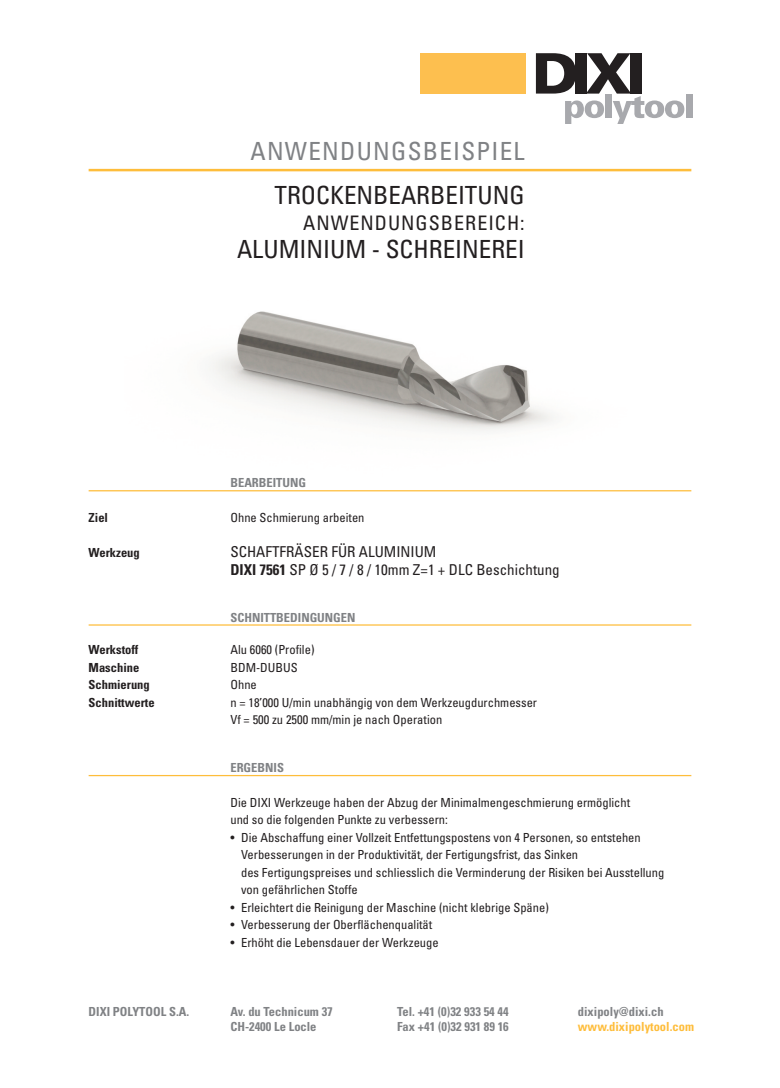
<style>
.page{position:relative;width:780px;height:1088px;background:#fff}
.page>*{position:absolute;margin:0;border:0;box-sizing:border-box;transform-origin:0 0}
.t1{font:condensed 25px "Univers";color:#231f20}
.t2{font:condensed 25px "Univers";letter-spacing:.05em;color:#808285}
.t3{font:condensed 20px "Univers";letter-spacing:.05em;color:#231f20}
.t4{font:condensed 15px/18px "Univers";color:#231f20}
.t5{font:condensed 12.5px/17.5px "Univers";color:#231f20}
.t6{font:700 condensed 12.5px "Univers";color:#808285}
.t7{font:700 condensed 12.5px "Univers";color:#231f20}
.t8{font:700 condensed 12.5px "Univers";color:#febd3b}
.s1{color:#fff}
.s2{font-weight:700}
</style>
<div class="page">
<svg style="left:536px;top:53px;width:148px;height:71px"></svg>
<div style="left:686px;top:94px;width:6px;height:24px;background:#a8a9ad"></div>
<div style="left:420px;top:53px;width:105px;height:40px;background:#fdbf4f"></div>
<hr style="left:89px;top:169px;width:602px;height:2px;background:#febd3b">
<img style="left:208px;top:311px;width:348px;height:121px">
<hr style="left:89px;top:490px;width:602px;height:1px;background:#febd3b">
<hr style="left:89px;top:624px;width:602px;height:2px;background:#febd3b">
<hr style="left:89px;top:775px;width:602px;height:1px;background:#febd3b">
<h1 class="t2" style="left:250px;top:142px;width:276px">ANWENDUNGSBEISPIEL</h1>
<h1 class="t1" style="left:274px;top:186px;width:252px">TROCKENBEARBEITUNG</h1>
<h2 class="t3" style="left:303px;top:216px;width:223px">ANWENDUNGSBEREICH:</h2>
<h1 class="t1" style="left:85px;top:240px;width:440px"><span class="s1">MENUISERIE -</span> ALUMINIUM - SCHREINEREI</h1>
<p class="t6" style="left:230px;top:478px;width:77px">BEARBEITUNG</p>
<p class="t7" style="left:89px;top:513px;width:21px">Ziel</p>
<p class="t5" style="left:230px;top:510px;width:136px">Ohne Schmierung arbeiten</p>
<p class="t7" style="left:89px;top:548px;width:53px">Werkzeug</p>
<p class="t4" style="left:230px;top:544px;width:331px">SCHAFTFRÄSER FÜR ALUMINIUM<br><span class="s2">DIXI 7561</span> SP Ø 5 / 7 / 8 / 10mm Z=1 + DLC Beschichtung</p>
<p class="t6" style="left:230px;top:613px;width:127px">SCHNITTBEDINGUNGEN</p>
<p class="t7" style="left:89px;top:645px;width:51px">Werkstoff</p>
<p class="t5" style="left:230px;top:642px;width:86px">Alu 6060 (Profile)</p>
<p class="t7" style="left:89px;top:663px;width:52px">Maschine</p>
<p class="t5" style="left:230px;top:659px;width:69px">BDM-DUBUS</p>
<p class="t7" style="left:89px;top:680px;width:63px">Schmierung</p>
<p class="t5" style="left:230px;top:677px;width:28px">Ohne</p>
<p class="t7" style="left:89px;top:698px;width:67px">Schnittwerte</p>
<p class="t5" style="left:230px;top:694px;width:308px">n = 18’000 U/min unabhängig von dem Werkzeugdurchmesser<br>Vf = 500 zu 2500 mm/min je nach Operation</p>
<p class="t6" style="left:230px;top:763px;width:55px">ERGEBNIS</p>
<p class="t5" style="left:230px;top:794px;width:401px">Die DIXI Werkzeuge haben der Abzug der Minimalmengeschmierung ermöglicht und so die folgenden Punkte zu verbessern:</p>
<p class="t5" style="left:241px;top:829px;width:425px;text-indent:-11px">• Die Abschaffung einer Vollzeit Entfettungspostens von 4 Personen, so entstehen Verbesserungen in der Produktivität, der Fertigungsfrist, das Sinken<br>des Fertigungspreises und schliesslich die Verminderung der Risiken bei Ausstellung von gefährlichen Stoffe</p>
<p class="t5" style="left:230px;top:899px;width:320px">• Erleichtert die Reinigung der Maschine (nicht klebrige Späne)</p>
<p class="t5" style="left:230px;top:917px;width:203px">• Verbesserung der Oberflächenqualität</p>
<p class="t5" style="left:230px;top:934px;width:210px">• Erhöht die Lebensdauer der Werkzeuge</p>
<p class="t6" style="left:89px;top:1006px;width:102px">DIXI POLYTOOL S.A.</p>
<p class="t6" style="left:230px;top:1006px;width:104px">Av. du Technicum 37</p>
<p class="t6" style="left:397px;top:1006px;width:113px">Tel. +41 (0)32 933 54 44</p>
<p class="t6" style="left:578px;top:1006px;width:87px">dixipoly@dixi.ch</p>
<p class="t6" style="left:230px;top:1021px;width:88px">CH-2400 Le Locle</p>
<p class="t6" style="left:397px;top:1021px;width:113px">Fax +41 (0)32 931 89 16</p>
<p class="t8" style="left:578px;top:1021px;width:118px">www.dixipolytool.com</p>
</div>
